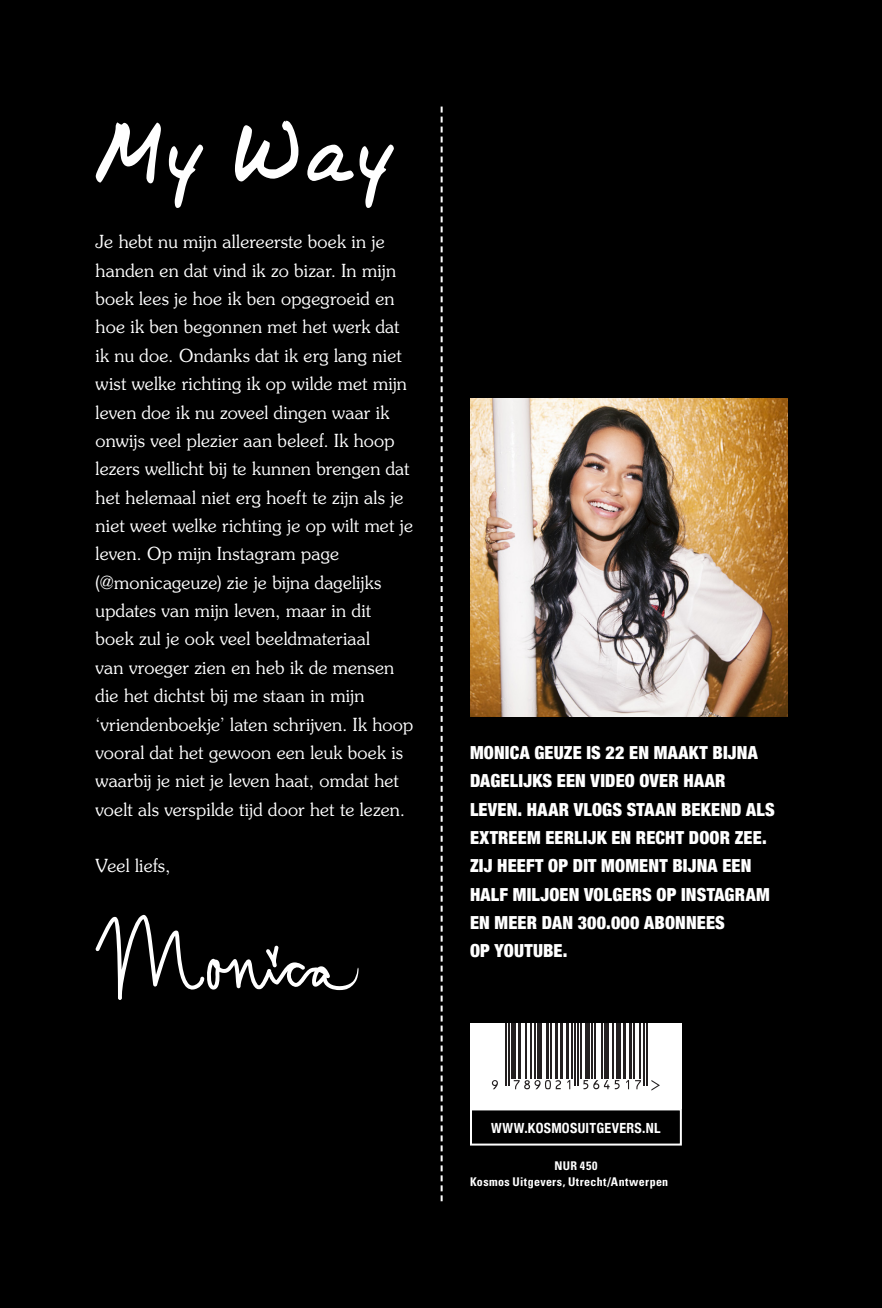
<style>
.page{position:relative;width:882px;height:1308px;background:#fff}
.page>*{position:absolute;margin:0;border:0;box-sizing:border-box;transform-origin:0 0}
.t1{font:300 18px/28.4px "Souvenir Std";letter-spacing:.01em;color:#fff}
.t2{font:900 condensed 18px/28.4px "Helvetica Neue";letter-spacing:.01em;color:#fff}
.t3{font:700 condensed 14px "Helvetica Neue";letter-spacing:.02em;color:#fff}
.t4{font:700 condensed 12px/16px "Univers";letter-spacing:.035em;color:#fff}
</style>
<div class="page">
<div style="left:0;top:0;width:881px;height:1307px;background:#000"></div>
<svg style="left:95px;top:914px;width:264px;height:85px"></svg>
<img style="left:470px;top:399px;width:317px;height:317px">
<div style="left:470px;top:1108px;width:211px;height:37px;border:2px solid #fff"></div>
<div style="left:470px;top:1023px;width:211px;height:85px;background:#fff"></div>
<hr style="left:506px;top:1023px;width:1px;height:62px;background:#231f20">
<hr style="left:509px;top:1023px;width:1px;height:62px;background:#231f20">
<div style="left:511px;top:1023px;width:5px;height:55px;background:#231f20"></div>
<hr style="left:517px;top:1023px;width:3px;height:55px;background:#231f20">
<hr style="left:525px;top:1023px;width:1px;height:55px;background:#231f20">
<hr style="left:530px;top:1023px;width:1px;height:55px;background:#231f20">
<hr style="left:534px;top:1023px;width:1px;height:55px;background:#231f20">
<hr style="left:537px;top:1023px;width:4px;height:55px;background:#231f20">
<hr style="left:546px;top:1023px;width:3px;height:55px;background:#231f20">
<hr style="left:550px;top:1023px;width:2px;height:55px;background:#231f20">
<hr style="left:555px;top:1023px;width:3px;height:55px;background:#231f20">
<hr style="left:559px;top:1023px;width:3px;height:55px;background:#231f20">
<hr style="left:565px;top:1023px;width:3px;height:55px;background:#231f20">
<hr style="left:571px;top:1023px;width:2px;height:55px;background:#231f20">
<hr style="left:574px;top:1023px;width:2px;height:62px;background:#231f20">
<hr style="left:577px;top:1023px;width:2px;height:62px;background:#231f20">
<hr style="left:580px;top:1023px;width:2px;height:55px;background:#231f20">
<hr style="left:585px;top:1023px;width:4px;height:55px;background:#231f20">
<hr style="left:591px;top:1023px;width:1px;height:55px;background:#231f20">
<hr style="left:594px;top:1023px;width:1px;height:55px;background:#231f20">
<hr style="left:601px;top:1023px;width:2px;height:55px;background:#231f20">
<div style="left:604px;top:1023px;width:5px;height:55px;background:#231f20"></div>
<hr style="left:612px;top:1023px;width:1px;height:55px;background:#231f20">
<div style="left:616px;top:1023px;width:5px;height:55px;background:#231f20"></div>
<hr style="left:622px;top:1023px;width:3px;height:55px;background:#231f20">
<hr style="left:628px;top:1023px;width:3px;height:55px;background:#231f20">
<hr style="left:633px;top:1023px;width:1px;height:55px;background:#231f20">
<hr style="left:639px;top:1023px;width:1px;height:55px;background:#231f20">
<hr style="left:643px;top:1023px;width:2px;height:62px;background:#231f20">
<hr style="left:646px;top:1023px;width:2px;height:62px;background:#231f20">
<svg style="left:651px;top:1080px;width:9px;height:10px"></svg>
<svg style="left:492px;top:1080px;width:6px;height:9px"></svg>
<svg style="left:513px;top:1080px;width:48px;height:9px"></svg>
<svg style="left:567px;top:1080px;width:3px;height:9px"></svg>
<svg style="left:583px;top:1080px;width:36px;height:9px"></svg>
<svg style="left:626px;top:1080px;width:3px;height:9px"></svg>
<svg style="left:635px;top:1080px;width:6px;height:9px"></svg>
<svg style="left:440px;top:107px;width:2px;height:1094px"></svg>
<svg style="left:96px;top:121px;width:298px;height:87px"></svg>
<p class="t1" style="left:96px;top:228px;width:319px">Je hebt nu mijn allereerste boek in je handen en dat vind ik zo bizar. In mijn boek lees je hoe ik ben opgegroeid en hoe ik ben begonnen met het werk dat ik nu doe. Ondanks dat ik erg lang niet wist welke richting ik op wilde met mijn leven doe ik nu zoveel dingen waar ik onwijs veel plezier aan beleef. Ik hoop lezers wellicht bij te kunnen brengen dat het helemaal niet erg hoeft te zijn als je niet weet welke richting je op wilt met je leven. Op mijn Instagram page (@monicageuze) zie je bijna dagelijks updates van mijn leven, maar in dit boek zul je ook veel beeldmateriaal<br>van vroeger zien en heb ik de mensen die het dichtst bij me staan in mijn ‘vriendenboekje’ laten schrijven. Ik hoop vooral dat het gewoon een leuk boek is waarbij je niet je leven haat, omdat het voelt als verspilde tijd door het te lezen.</p>
<p class="t1" style="left:96px;top:851px;width:76px">Veel liefs,</p>
<p class="t2" style="left:470px;top:737px;width:306px">MONICA GEUZE IS 22 EN MAAKT BIJNA<br>DAGELIJKS EEN VIDEO OVER HAAR<br>LEVEN. HAAR VLOGS STAAN BEKEND ALS<br>EXTREEM EERLIJK EN RECHT DOOR ZEE.<br>ZIJ HEEFT OP DIT MOMENT BIJNA EEN<br>HALF MILJOEN VOLGERS OP INSTAGRAM<br>EN MEER DAN 300.000 ABONNEES<br>OP YOUTUBE.</p>
<p class="t3" style="left:491px;top:1116px;width:171px">WWW.KOSMOSUITGEVERS.NL</p>
<p class="t4" style="left:470px;top:1157px;width:200px;text-indent:84px">NUR 450<br>Kosmos Uitgevers, Utrecht/Antwerpen</p>
</div>
